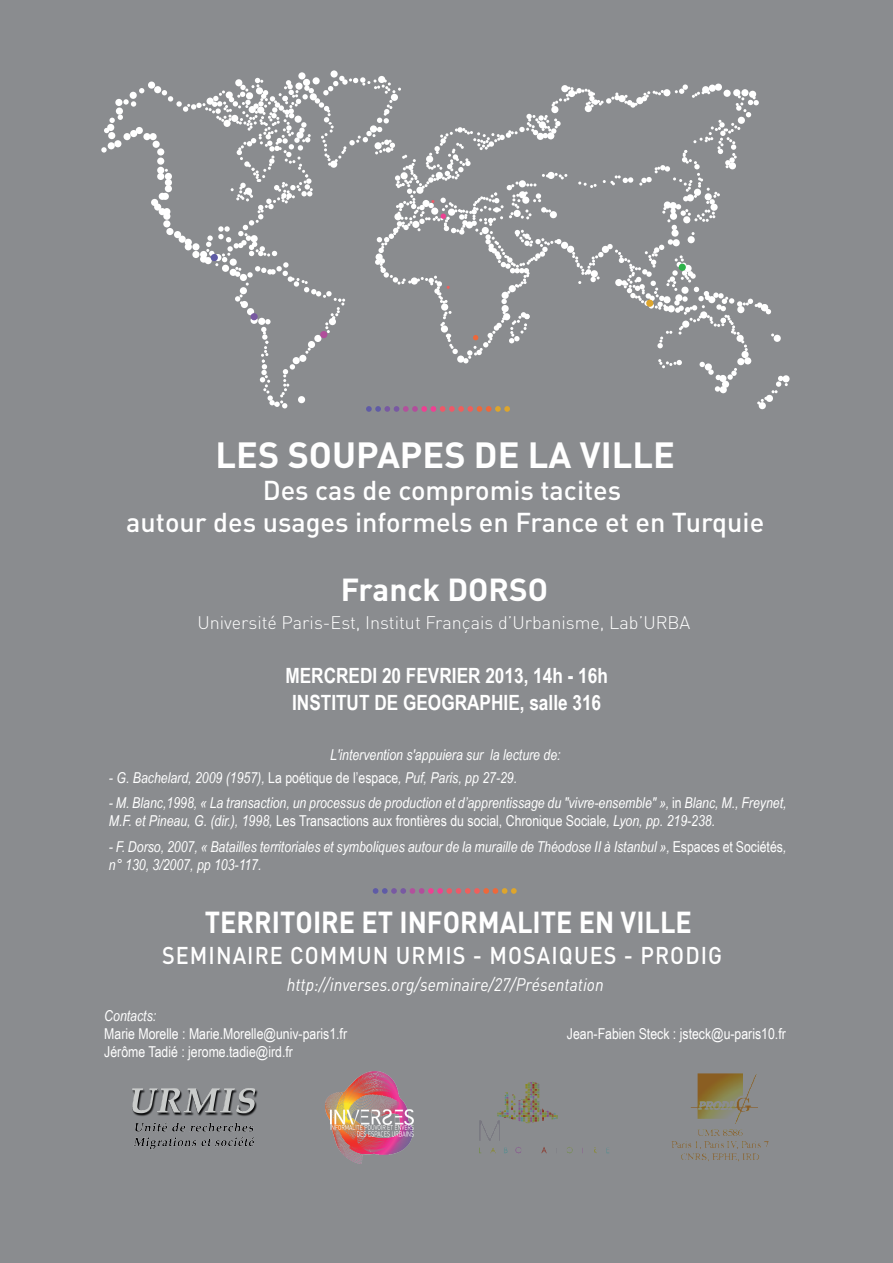
<style>
.page{position:relative;width:893px;height:1263px;background:#8a8c8f}
.page>*{position:absolute;margin:0;border:0;box-sizing:border-box;transform-origin:0 0}
.t1{font:700 36px "DIN";color:#fff}
.t2{font:700 31.5px "DIN";color:#fff}
.t3{font:700 30px "DIN";color:#fff;scale:.9 1}
.t4{font:500 27px/31.5px "DIN";color:#fff;text-align:center}
.t5{font:500 24px "DIN";letter-spacing:.05em;color:#fff;scale:.9 1}
.t6{font:700 21px/27px "Arial Narrow";color:#fff;text-align:center}
.t7{font:300 18px "DIN";color:#fff}
.t8{font:italic 18px "DIN";color:#fff;scale:.9 1}
.t9{font:italic 15px/18px "Arial Narrow";color:#fff}
.t10{font:15px "Arial Narrow";color:#fff}
.s1{font-style:normal}
</style>
<div class="page">
<svg style="left:373px;top:888px;width:144px;height:6px"></svg>
<div style="left:298px;top:72px;width:7px;height:7px;background:#fff;border-radius:50%"></div>
<div style="left:330px;top:70px;width:8px;height:8px;background:#fff;border-radius:50%"></div>
<div style="left:154px;top:86px;width:7px;height:7px;background:#fff;border-radius:50%"></div>
<div style="left:148px;top:82px;width:7px;height:7px;background:#fff;border-radius:50%"></div>
<div style="left:130px;top:92px;width:7px;height:7px;background:#fff;border-radius:50%"></div>
<div style="left:159px;top:208px;width:7px;height:7px;background:#fff;border-radius:50%"></div>
<div style="left:159px;top:193px;width:7px;height:7px;background:#fff;border-radius:50%"></div>
<div style="left:157px;top:173px;width:7px;height:7px;background:#fff;border-radius:50%"></div>
<div style="left:157px;top:167px;width:7px;height:7px;background:#fff;border-radius:50%"></div>
<div style="left:157px;top:158px;width:7px;height:7px;background:#fff;border-radius:50%"></div>
<div style="left:157px;top:148px;width:7px;height:7px;background:#fff;border-radius:50%"></div>
<div style="left:153px;top:141px;width:7px;height:7px;background:#fff;border-radius:50%"></div>
<div style="left:150px;top:133px;width:7px;height:7px;background:#fff;border-radius:50%"></div>
<div style="left:143px;top:133px;width:8px;height:7px;background:#fff;border-radius:50%"></div>
<div style="left:136px;top:127px;width:7px;height:7px;background:#fff;border-radius:50%"></div>
<div style="left:130px;top:130px;width:7px;height:7px;background:#fff;border-radius:50%"></div>
<div style="left:123px;top:133px;width:8px;height:7px;background:#fff;border-radius:50%"></div>
<div style="left:108px;top:132px;width:7px;height:7px;background:#fff;border-radius:50%"></div>
<div style="left:114px;top:140px;width:7px;height:7px;background:#fff;border-radius:50%"></div>
<div style="left:108px;top:142px;width:7px;height:7px;background:#fff;border-radius:50%"></div>
<div style="left:116px;top:108px;width:7px;height:7px;background:#fff;border-radius:50%"></div>
<div style="left:115px;top:99px;width:7px;height:7px;background:#fff;border-radius:50%"></div>
<div style="left:154px;top:203px;width:7px;height:8px;background:#fff;border-radius:50%"></div>
<div style="left:151px;top:199px;width:7px;height:7px;background:#fff;border-radius:50%"></div>
<svg style="left:123px;top:99px;width:13px;height:8px"></svg>
<svg style="left:139px;top:88px;width:5px;height:5px"></svg>
<svg style="left:104px;top:115px;width:19px;height:18px"></svg>
<svg style="left:101px;top:147px;width:6px;height:6px"></svg>
<svg style="left:162px;top:76px;width:626px;height:336px"></svg>
<div style="left:320px;top:331px;width:7px;height:7px;background:#b14e9b;border-radius:50%"></div>
<div style="left:251px;top:313px;width:7px;height:7px;background:#7859a2;border-radius:50%"></div>
<div style="left:211px;top:254px;width:7px;height:7px;background:#5f5ba6;border-radius:50%"></div>
<div style="left:679px;top:264px;width:7px;height:7px;background:#2eb34a;border-radius:50%"></div>
<img style="left:325px;top:1072px;width:88px;height:92px">
<img style="left:330px;top:1110px;width:83px;height:20px">
<img style="left:358px;top:1132px;width:55px;height:4px">
<img style="left:480px;top:1082px;width:129px;height:72px">
<img style="left:672px;top:1074px;width:96px;height:88px">
<img style="left:132px;top:1088px;width:126px;height:61px">
<h1 class="t1" style="left:216px;top:431px;width:461px">LES SOUPAPES DE LA VILLE</h1>
<h3 class="t4" style="left:126px;top:473px;width:639px">Des cas de compromis tacites<br>autour des usages informels en France et en Turquie</h3>
<h2 class="t2" style="left:341px;top:569px;width:209px">Franck DORSO</h2>
<p class="t7" style="left:197px;top:610px;width:494px">Université Paris-Est, Institut Français d’Urbanisme, Lab’URBA</p>
<h3 class="t6" style="left:285px;top:662px;width:324px">MERCREDI 20 FEVRIER 2013, 14h - 16h<br>INSTITUT DE GEOGRAPHIE, salle 316</h3>
<p class="t9" style="left:330px;top:746px;width:232px">L'intervention s'appuiera sur la lecture de:</p>
<p class="t9" style="left:109px;top:769px;width:410px">- G. Bachelard, 2009 (1957), <span class="s1">La poétique de l’espace</span>, Puf, Paris, pp 27-29.</p>
<p class="t9" style="left:109px;top:794px;width:679px">- M. Blanc,1998, « La transaction, un processus de production et d’apprentissage du "vivre-ensemble" », <span class="s1">in</span> Blanc, M., Freynet,<br>M.F. et Pineau, G. (dir.), 1998, <span class="s1">Les Transactions aux frontières du social, Chronique Sociale</span>, Lyon, pp. 219-238.</p>
<p class="t9" style="left:109px;top:838px;width:679px">- F. Dorso, 2007, « Batailles territoriales et symboliques autour de la muraille de Théodose II à Istanbul », <span class="s1">Espaces et Sociétés</span>, n° 130, 3/2007, pp 103-117.</p>
<h3 class="t3" style="left:205px;top:901px;width:543px">TERRITOIRE ET INFORMALITE EN VILLE</h3>
<h3 class="t5" style="left:162px;top:939px;width:624px">SEMINAIRE COMMUN URMIS - MOSAIQUES - PRODIG</h3>
<p class="t8" style="left:287px;top:973px;width:354px">http://inverses.org/seminaire/27/Présentation</p>
<p class="t9" style="left:104px;top:1006px;width:53px">Contacts:</p>
<p class="t10" style="left:104px;top:1025px;width:244px">Marie Morelle : Marie.Morelle@univ-paris1.fr</p>
<p class="t10" style="left:567px;top:1025px;width:220px">Jean-Fabien Steck : jsteck@u-paris10.fr</p>
<p class="t10" style="left:104px;top:1043px;width:190px">Jérôme Tadié : jerome.tadie@ird.fr</p>
</div>
